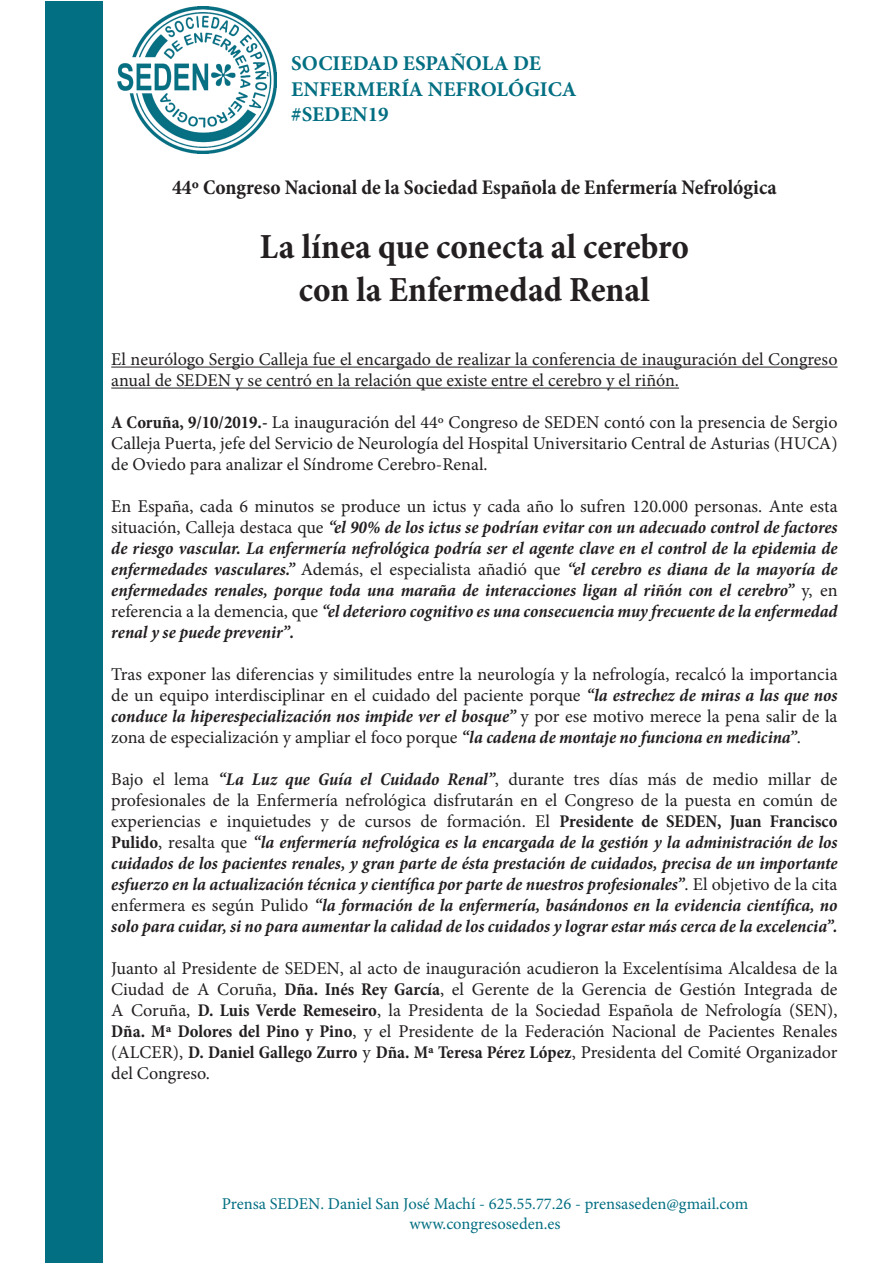
<style>
.page{position:relative;width:893px;height:1263px;background:#fff}
.page>*{position:absolute;margin:0;border:0;box-sizing:border-box;transform-origin:0 0}
.t1{font:700 condensed 35.7px "Minion Pro";color:#231f20}
.t2{font:700 condensed 21px "Minion Pro";color:#231f20}
.t3{font:700 21px "Minion Pro";color:#036f82}
.t4{font:18px/21px "Minion Pro";color:#231f20}
.t5{font:italic 700 condensed 18px/21px "Minion Pro";color:#231f20}
.t6{font:16.5px "Minion Pro";color:#036f82}
.s1{font-weight:700;font-stretch:condensed}
.s2{font-weight:400;font-style:normal;font-stretch:normal}
.s3{font-weight:700;font-style:italic;font-stretch:condensed}
.s4{font-style:normal}
</style>
<div class="page">
<div style="left:45px;top:1px;width:58px;height:1262px;background:#036f82"></div>
<hr style="left:111px;top:367px;width:726px;height:1px;background:#231f20">
<hr style="left:111px;top:388px;width:568px;height:1px;background:#231f20">
<img style="left:118px;top:6px;width:158px;height:148px">
<p class="t3" style="left:291px;top:49px;width:251px">SOCIEDAD ESPAÑOLA DE</p>
<p class="t3" style="left:291px;top:74px;width:287px">ENFERMERÍA NEFROLÓGICA</p>
<p class="t3" style="left:291px;top:99px;width:99px">#SEDEN19</p>
<p class="t2" style="left:172px;top:172px;width:606px">44º Congreso Nacional de la Sociedad Española de Enfermería Nefrológica</p>
<p class="t1" style="left:260px;top:222px;width:431px">La línea que conecta al cerebro</p>
<p class="t1" style="left:299px;top:265px;width:352px">con la Enfermedad Renal</p>
<p class="t4" style="left:111px;top:349px;width:728px">El neurólogo Sergio Calleja fue el encargado de realizar la conferencia de inauguración del Congreso anual de SEDEN y se centró en la relación que existe entre el cerebro y el riñón.</p>
<p class="t4" style="left:111px;top:412px;width:728px;text-align:justify"><span class="s1">A Coruña, 9/10/2019.-</span> La inauguración del 44º Congreso de SEDEN contó con la presencia de Sergio Calleja Puerta, jefe del Servicio de Neurología del Hospital Universitario Central de Asturias (HUCA) de Oviedo para analizar el Síndrome Cerebro-Renal.</p>
<p class="t4" style="left:111px;top:496px;width:728px">En España, cada 6 minutos se produce un ictus y cada año lo sufren 120.000 personas. Ante esta</p>
<p class="t5" style="left:111px;top:517px;width:728px"><span class="s2">situación, Calleja destaca que</span> “el 90% de los ictus se podrían evitar con un adecuado control de factores de riesgo vascular. La enfermería nefrológica podría ser el agente clave en el control de la epidemia de</p>
<p class="t5" style="left:111px;top:559px;width:728px">enfermedades vasculares.” <span class="s2">Además, el especialista añadió que</span> “el cerebro es diana de la mayoría de</p>
<p class="t5" style="left:111px;top:580px;width:728px">enfermedades renales, porque toda una maraña de interacciones ligan al riñón con el cerebro” <span class="s2">y, en</span></p>
<p class="t5" style="left:111px;top:601px;width:728px"><span class="s2">referencia a la demencia, que</span> “el deterioro cognitivo es una consecuencia muy frecuente de la enfermedad renal y se puede prevenir”.</p>
<p class="t4" style="left:111px;top:664px;width:728px">Tras exponer las diferencias y similitudes entre la neurología y la nefrología, recalcó la importancia de un equipo interdisciplinar en el cuidado del paciente porque <span class="s3">“la estrechez de miras a las que nos</span></p>
<p class="t5" style="left:111px;top:706px;width:728px">conduce la hiperespecialización nos impide ver el bosque” <span class="s2">y por ese motivo merece la pena salir de la zona de especialización y ampliar el foco porque</span> “la cadena de montaje no funciona en medicina”<span class="s2">.</span></p>
<p class="t4" style="left:111px;top:769px;width:728px">Bajo el lema <span class="s3">“La Luz que Guía el Cuidado Renal”</span>, durante tres días más de medio millar de</p>
<p class="t4" style="left:111px;top:790px;width:728px">profesionales de la Enfermería nefrológica disfrutarán en el Congreso de la puesta en común de</p>
<p class="t4" style="left:111px;top:811px;width:728px">experiencias e inquietudes y de cursos de formación. El <span class="s1">Presidente de SEDEN, Juan Francisco</span></p>
<p class="t5" style="left:111px;top:832px;width:728px"><span class="s4">Pulido</span><span class="s2">, resalta que</span> “la enfermería nefrológica es la encargada de la gestión y la administración de los</p>
<p class="t5" style="left:111px;top:853px;width:728px">cuidados de los pacientes renales, y gran parte de ésta prestación de cuidados, precisa de un importante esfuerzo en la actualización técnica y científica por parte de nuestros profesionales”<span class="s2">. El objetivo de la cita</span></p>
<p class="t5" style="left:111px;top:895px;width:728px"><span class="s2">enfermera es según Pulido</span> “la formación de la enfermería, basándonos en la evidencia científica, no solo para cuidar, si no para aumentar la calidad de los cuidados y lograr estar más cerca de la excelencia”.</p>
<p class="t4" style="left:111px;top:958px;width:728px">Juanto al Presidente de SEDEN, al acto de inauguración acudieron la Excelentísima Alcaldesa de la</p>
<p class="t4" style="left:111px;top:979px;width:728px">Ciudad de A Coruña, <span class="s1">Dña. Inés Rey García</span>, el Gerente de la Gerencia de Gestión Integrada de</p>
<p class="t4" style="left:111px;top:1000px;width:728px">A Coruña, <span class="s1">D. Luis Verde Remeseiro</span>, la Presidenta de la Sociedad Española de Nefrología (SEN),</p>
<p class="t4" style="left:111px;top:1021px;width:728px"><span class="s1">Dña. Mª Dolores del Pino y Pino</span>, y el Presidente de la Federación Nacional de Pacientes Renales</p>
<p class="t4" style="left:111px;top:1042px;width:728px">(ALCER), <span class="s1">D. Daniel Gallego Zurro</span> y <span class="s1">Dña. Mª Teresa Pérez López</span>, Presidenta del Comité Organizador del Congreso.</p>
<p class="t6" style="left:222px;top:1193px;width:528px">Prensa SEDEN. Daniel San José Machí - 625.55.77.26 - prensaseden@gmail.com</p>
<p class="t6" style="left:409px;top:1212px;width:153px">www.congresoseden.es</p>
</div>
